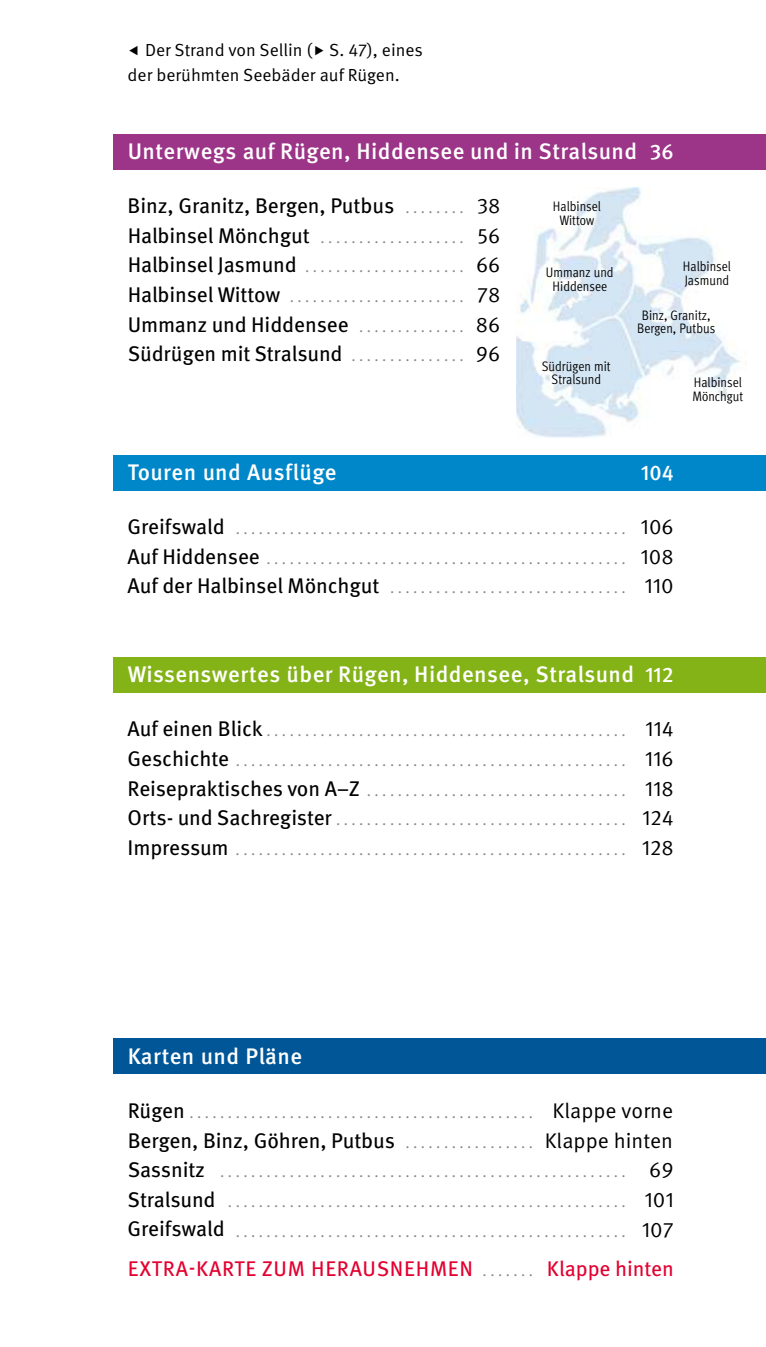
<style>
.page{position:relative;width:766px;height:1347px;background:#fff}
.page>*{position:absolute;margin:0;border:0;box-sizing:border-box;transform-origin:0 0}
.t1{font:500 22.5px "Meta Pro";letter-spacing:.02em;color:#fff}
.t2{font:21.25px/29.5px "Meta Pro";letter-spacing:-.005em;color:#000}
.t3{font:21.25px "Meta Pro";letter-spacing:.035em;color:#e30030}
.t4{font:500 21.25px "Meta Pro";color:#fff}
.t5{font:17.5px/25.5px "Meta Pro Norm";color:#000}
.t6{font:15px/29.5px "Meta Pro Norm";color:#868789;text-align:justify}
.t7{font:13.75px/13.8px "Meta Pro Cond Norm";color:#000;text-align:center}
.s1{font-size:21.25px}
.s2{font-family:"Meta Pro Norm";font-size:15px;color:#868789}
.s3{font-family:"Meta Pro Norm"}
.s4{font-family:"Meta Pro";font-size:21.25px;color:#000}
.s5{font-size:21.25px;color:#000}
</style>
<div class="page">
<div style="left:113px;top:135px;width:652px;height:35px;background:#9c3488"></div>
<div style="left:113px;top:657px;width:652px;height:36px;background:#84b317"></div>
<div style="left:114px;top:455px;width:651px;height:35px;background:#0087c9"></div>
<div style="left:113px;top:1038px;width:652px;height:36px;background:#005697"></div>
<img style="left:516px;top:188px;width:224px;height:250px">
<p class="t5" style="left:128px;top:38px;width:297px;text-indent:17px">Der Strand von Sellin ( S. 47), eines der berühmten Seebäder auf Rügen.</p>
<h1 class="t1" style="left:128px;top:142px;width:547px">Unterwegs auf Rügen, Hiddensee und in Stralsund <span class="s1">36</span></h1>
<h2 class="t2" style="left:128px;top:192px;width:374px">Binz, Granitz, Bergen, Putbus <span class="s2">. . . . . . . .</span> <span class="s3">38</span></h2>
<p class="t6" style="left:128px;top:224px;width:374px"><span class="s4">Halbinsel Mönchgut</span> . . . . . . . . . . . . . . . . . . . <span class="s5">56<br></span><span class="s4">Halbinsel Jasmund</span> . . . . . . . . . . . . . . . . . . . . . <span class="s5">66<br></span><span class="s4">Halbinsel Wittow</span> . . . . . . . . . . . . . . . . . . . . . . . <span class="s5">78</span></p>
<h2 class="t2" style="left:128px;top:310px;width:374px">Ummanz und Hiddensee <span class="s2">. . . . . . . . . . . . . .</span> <span class="s3">86<br></span>Südrügen mit Stralsund <span class="s2">. . . . . . . . . . . . . . .</span> <span class="s3">96</span></h2>
<p class="t7" style="left:552px;top:200px;width:50px">Halbinsel<br>Wittow</p>
<p class="t7" style="left:682px;top:260px;width:50px;text-align:left">Halbinsel<br>Jasmund</p>
<p class="t7" style="left:545px;top:267px;width:69px">Ummanz und<br>Hiddensee</p>
<p class="t7" style="left:637px;top:309px;width:80px">Binz, Granitz,<br>Bergen, Putbus</p>
<p class="t7" style="left:541px;top:360px;width:70px">Südrügen mit<br>Stralsund</p>
<p class="t7" style="left:692px;top:376px;width:52px;text-align:left">Halbinsel<br>Mönchgut</p>
<h1 class="t1" style="left:128px;top:463px;width:210px">Touren und Ausflüge</h1>
<h2 class="t4" style="left:640px;top:464px;width:34px">104</h2>
<p class="t6" style="left:128px;top:515px;width:547px"><span class="s4">Greifswald</span> . . . . . . . . . . . . . . . . . . . . . . . . . . . . . . . . . . . . . . . . . . . . . . . . . . . <span class="s5">106<br></span><span class="s4">Auf Hiddensee</span> . . . . . . . . . . . . . . . . . . . . . . . . . . . . . . . . . . . . . . . . . . . . . . . <span class="s5">108<br></span><span class="s4">Auf der Halbinsel Mönchgut</span> . . . . . . . . . . . . . . . . . . . . . . . . . . . . . . . <span class="s5">110</span></p>
<h1 class="t1" style="left:128px;top:665px;width:547px">Wissenswertes über Rügen, Hiddensee, Stralsund <span class="s1">112</span></h1>
<p class="t6" style="left:128px;top:717px;width:547px"><span class="s4">Auf einen Blick</span> . . . . . . . . . . . . . . . . . . . . . . . . . . . . . . . . . . . . . . . . . . . . . . . <span class="s5">114<br></span><span class="s4">Geschichte</span> . . . . . . . . . . . . . . . . . . . . . . . . . . . . . . . . . . . . . . . . . . . . . . . . . . . <span class="s5">116<br></span><span class="s4">Reisepraktisches von A–Z</span> . . . . . . . . . . . . . . . . . . . . . . . . . . . . . . . . . . <span class="s5">118<br></span><span class="s4">Orts- und Sachregister</span> . . . . . . . . . . . . . . . . . . . . . . . . . . . . . . . . . . . . . . <span class="s5">124<br></span><span class="s4">Impressum</span> . . . . . . . . . . . . . . . . . . . . . . . . . . . . . . . . . . . . . . . . . . . . . . . . . . . <span class="s5">128</span></p>
<h1 class="t1" style="left:128px;top:1047px;width:176px">Karten und Pläne</h1>
<p class="t6" style="left:128px;top:1099px;width:547px"><span class="s4">Rügen</span> . . . . . . . . . . . . . . . . . . . . . . . . . . . . . . . . . . . . . . . . . . . . . <span class="s5">Klappe vorne</span></p>
<h2 class="t2" style="left:128px;top:1126px;width:546px">Bergen, Binz, Göhren, Putbus <span class="s2">. . . . . . . . . . . . . . . . .</span> <span class="s3">Klappe hinten</span></h2>
<p class="t6" style="left:128px;top:1158px;width:547px"><span class="s4">Sassnitz</span> . . . . . . . . . . . . . . . . . . . . . . . . . . . . . . . . . . . . . . . . . . . . . . . . . . . . . <span class="s5">69<br></span><span class="s4">Stralsund</span> . . . . . . . . . . . . . . . . . . . . . . . . . . . . . . . . . . . . . . . . . . . . . . . . . . . . <span class="s5">101<br></span><span class="s4">Greifswald</span> . . . . . . . . . . . . . . . . . . . . . . . . . . . . . . . . . . . . . . . . . . . . . . . . . . . <span class="s5">107</span></p>
<h2 class="t3" style="left:128px;top:1258px;width:547px">EXTRA-KARTE ZUM HERAUSNEHMEN <span class="s2">. . . . . . .</span> Klappe hinten</h2>
</div>
